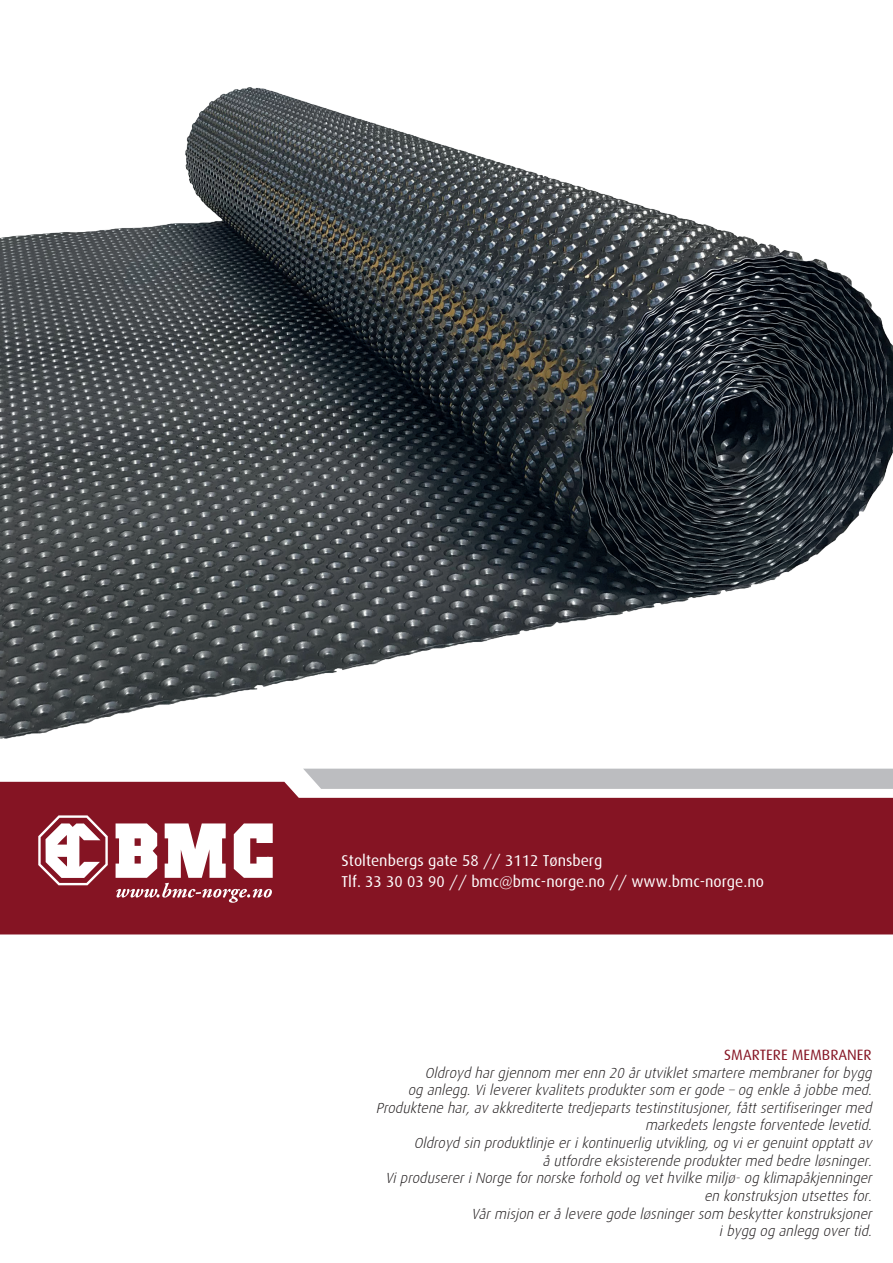
<style>
.page{position:relative;width:893px;height:1263px;background:#fff}
.page>*{position:absolute;margin:0;border:0;box-sizing:border-box;transform-origin:0 0}
.t1{font:15.75px/21.5px "Dax";color:#fff}
.t2{font:15px "Dax";color:#851423}
.t3{font:italic 300 14.7px/17.7px "Dax";color:#231f20;text-align:right}
</style>
<div class="page">
<img style="left:0;top:87px;width:893px;height:652px">
<div style="left:0;top:782px;width:893px;height:152px;background:#851423"></div>
<svg style="left:38px;top:815px;width:235px;height:88px"></svg>
<div style="left:303px;top:769px;width:590px;height:20px;background:#bcbdc0"></div>
<p class="t1" style="left:342px;top:850px;width:424px">Stoltenbergs gate 58 // 3112 Tønsberg<br>Tlf. 33 30 03 90 // bmc@bmc-norge.no // www.bmc-norge.no</p>
<p class="t2" style="left:724px;top:1046px;width:149px">SMARTERE MEMBRANER</p>
<p class="t3" style="left:376px;top:1064px;width:501px">Oldroyd hargjennom merenn 20 årutvikletsmartere membranerforbygg<br>og anlegg.Vilevererkvalitetsproduktersom ergode –og enkle å jobbe med.<br>Produktene har,av akkrediterte tredjepartstestinstitusjoner,fåttsertifiseringermed markedetslengste forventede levetid.<br>Oldroyd sin produktlinje erikontinuerlig utvikling,og viergenuintopptattav<br>å utfordre eksisterende produktermed bedre løsninger.<br>ViprodusereriNorge fornorske forhold og vethvilke miljø-og klimapåkjenninger en konstruksjon utsettesfor.<br>Vårmisjon erå levere gode løsningersom beskytterkonstruksjoner<br>ibygg og anlegg overtid.</p>
</div>
